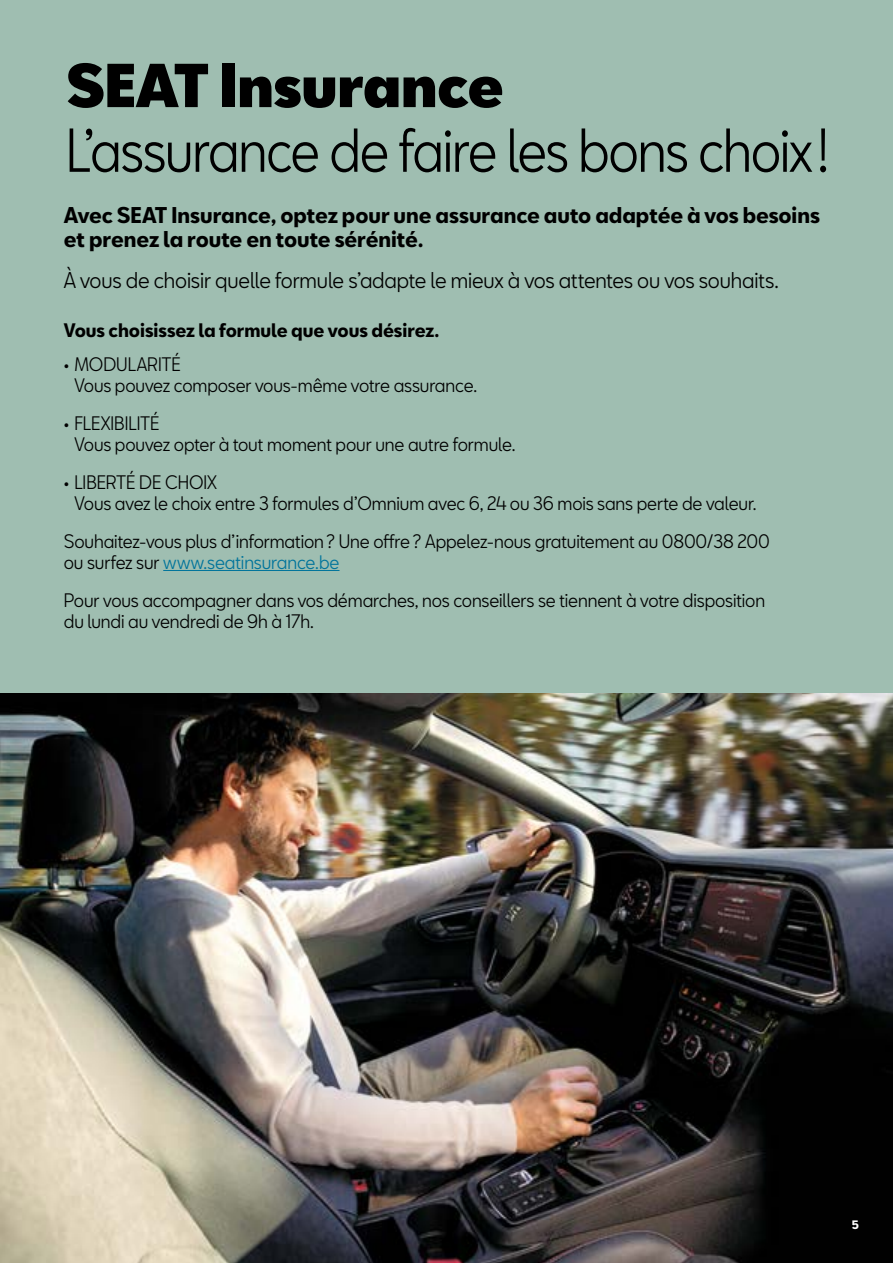
<style>
.page{position:relative;width:893px;height:1263px;background:#9fbeb1}
.page>*{position:absolute;margin:0;border:0;box-sizing:border-box;transform-origin:0 0}
.t1{font:57px "SEATBCN";letter-spacing:-.025em;color:#000;scale:.9 1}
.t2{font:900 57px "SEATBCN";letter-spacing:-.01em;color:#000}
.t3{font:700 21px/24px "SEATBCN";letter-spacing:-.005em;color:#000;scale:.96 1}
.t4{font:21px "SEATBCN";letter-spacing:-.01em;color:#000;scale:.96 1}
.t5{font:18px/21px "SEATBCN";letter-spacing:-.01em;color:#000;scale:.96 1}
.t6{font:700 18px "SEATBCN";letter-spacing:-.005em;color:#000;scale:.96 1}
.t7{font:700 11.25px "SEATBCN";color:#fff}
.s1{color:#00749b}
</style>
<div class="page">
<img style="left:0;top:693px;width:893px;height:570px">
<hr style="left:163px;top:570px;width:176px;height:1px;background:#00749b">
<h1 class="t2" style="left:66px;top:54px;width:440px">SEAT Insurance</h1>
<h1 class="t1" style="left:66px;top:100px;width:850px">L’assurance de faire les bons choix!</h1>
<p class="t3" style="left:64px;top:204px;width:789px">Avec SEAT Insurance, optez pour une assurance auto adaptée à vos besoins et prenez la route en toute sérénité.</p>
<p class="t4" style="left:64px;top:262px;width:746px">À vous de choisir quelle formule s’adapte le mieux à vos attentes ou vos souhaits.</p>
<p class="t6" style="left:64px;top:320px;width:393px">Vous choisissez la formule que vous désirez.</p>
<p class="t5" style="left:74px;top:353px;width:421px;text-indent:-11px">• MODULARITÉ<br>Vous pouvez composer vous-même votre assurance.</p>
<p class="t5" style="left:74px;top:412px;width:461px;text-indent:-11px">• FLEXIBILITÉ<br>Vous pouvez opter à tout moment pour une autre formule.</p>
<p class="t5" style="left:74px;top:471px;width:712px;text-indent:-11px">• LIBERTÉ DE CHOIX<br>Vous avez le choix entre 3 formules d’Omnium avec 6, 24 ou 36 mois sans perte de valeur.</p>
<p class="t5" style="left:64px;top:530px;width:737px">Souhaitez-vous plus d’information? Une offre? Appelez-nous gratuitement au 0800/38 200 ou surfez sur <span class="s1">www.seatinsurance.be</span></p>
<p class="t5" style="left:64px;top:589px;width:732px">Pour vous accompagner dans vos démarches, nos conseillers se tiennent à votre disposition du lundi au vendredi de 9h à 17h.</p>
<p class="t7" style="left:852px;top:1218px;width:9px">5</p>
</div>
